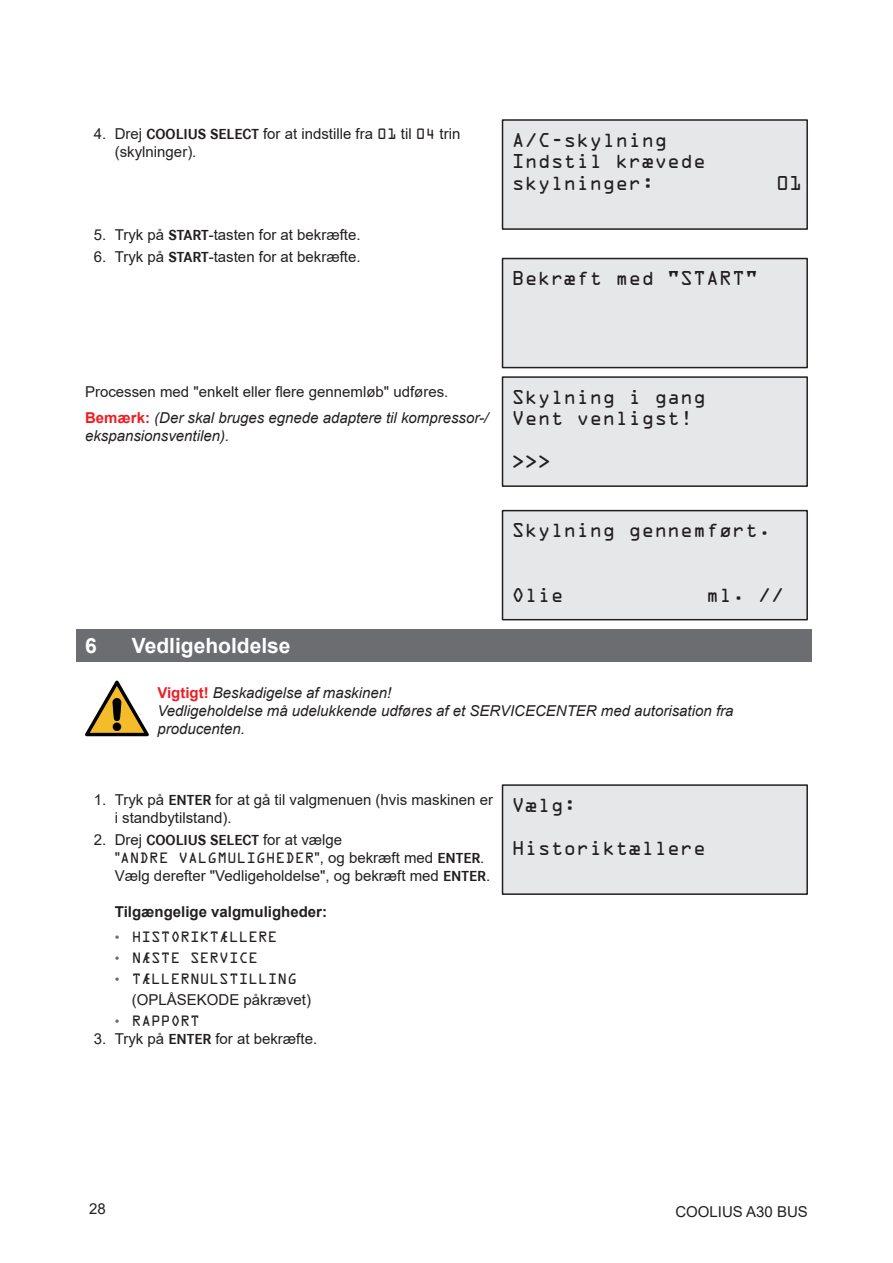
<style>
.page{position:relative;width:893px;height:1263px;background:#fff}
.page>*{position:absolute;margin:0;border:0;box-sizing:border-box;transform-origin:0 0}
.t1{font:700 21px "Arial";color:#fff}
.t2{font:18px/21.6px "OCRA Std";color:#231f20}
.t3{font:15px/18px "Arial";color:#231f20}
.t4{font:italic 15px/18px "Arial";color:#231f20}
.t5{font:700 15px "Arial";color:#231f20}
.t6{font:13.5px "OCRA Std";color:#231f20}
.s1{font-family:"Corporate S";font-weight:700}
.s2{font-family:"OCRA Std";font-size:13.5px}
.s3{font-weight:700;color:#ee1d23}
.s4{font-style:italic}
.s5{font-weight:700;font-style:normal;color:#ee1d23}
.s6{font-family:"Arial";font-size:15px}
.s7{font-family:"Corporate S";font-weight:700;font-size:15px}
.s8{font-family:"Arial";color:#6c6e71}
</style>
<div class="page">
<div style="left:77px;top:629px;width:735px;height:32px;background:#6c6d70"></div>
<div style="left:502px;top:120px;width:305px;height:109px;background:#e6e7e9"></div>
<div style="left:502px;top:119px;width:306px;height:111px;border:2px solid #231f20"></div>
<div style="left:502px;top:258px;width:305px;height:110px;background:#e6e7e9"></div>
<div style="left:502px;top:258px;width:306px;height:110px;border:2px solid #231f20"></div>
<div style="left:502px;top:377px;width:305px;height:109px;background:#e6e7e9"></div>
<div style="left:502px;top:376px;width:306px;height:111px;border:2px solid #231f20"></div>
<div style="left:502px;top:511px;width:305px;height:109px;background:#e6e7e9"></div>
<div style="left:502px;top:510px;width:306px;height:110px;border:2px solid #231f20"></div>
<svg style="left:85px;top:680px;width:64px;height:56px"></svg>
<div style="left:502px;top:785px;width:305px;height:109px;background:#e6e7e9"></div>
<div style="left:502px;top:784px;width:306px;height:111px;border:2px solid #231f20"></div>
<p class="t3" style="left:115px;top:125px;width:347px;text-indent:-21px">4. Drej <span class="s1">COOLIUS SELECT</span> for at indstille fra <span class="s2">01</span> til <span class="s2">04</span> trin (skylninger).</p>
<p class="t3" style="left:94px;top:225px;width:268px">5. Tryk på <span class="s1">START</span>-tasten for at bekræfte.</p>
<p class="t3" style="left:94px;top:248px;width:268px">6. Tryk på <span class="s1">START</span>-tasten for at bekræfte.</p>
<p class="t2" style="left:512px;top:131px;width:196px">A/C-skylning<br>Indstil krævede skylninger:</p>
<p class="t2" style="left:776px;top:174px;width:27px">01</p>
<p class="t2" style="left:512px;top:269px;width:248px">Bekræft med "START"</p>
<p class="t3" style="left:85px;top:378px;width:405px;line-height:26.5px">Processen med "enkelt eller flere gennemløb" udføres.<br><span class="s3">Bemærk:</span> <span class="s4">(Der skal bruges egnede adaptere til kompressor-/</span></p>
<p class="t4" style="left:85px;top:427px;width:146px">ekspansionsventilen).</p>
<p class="t2" style="left:512px;top:388px;width:196px">Skylning i gang<br>Vent venligst!</p>
<p class="t2" style="left:512px;top:452px;width:40px">&gt;&gt;&gt;</p>
<p class="t2" style="left:512px;top:521px;width:261px">Skylning gennemført.</p>
<p class="t2" style="left:512px;top:586px;width:53px">Olie</p>
<p class="t2" style="left:706px;top:586px;width:79px">ml. //</p>
<h1 class="t1" style="left:85px;top:631px;width:13px">6</h1>
<h1 class="t1" style="left:132px;top:631px;width:160px">Vedligeholdelse</h1>
<p class="t4" style="left:157px;top:683px;width:578px"><span class="s5">Vigtigt!</span> Beskadigelse af maskinen!<br>Vedligeholdelse må udelukkende udføres af et SERVICECENTER med autorisation fra producenten.</p>
<p class="t3" style="left:115px;top:790px;width:380px;text-indent:-21px">1. Tryk på <span class="s1">ENTER</span> for at gå til valgmenuen (hvis maskinen er i standbytilstand).</p>
<p class="t3" style="left:94px;top:830px;width:250px">2. Drej <span class="s1">COOLIUS SELECT</span> for at vælge</p>
<p class="t6" style="left:115px;top:852px;width:371px"><span class="s6">"</span>ANDRE VALGMULIGHEDER<span class="s6">", og bekræft med</span> <span class="s7">ENTER</span><span class="s6">.</span></p>
<p class="t3" style="left:115px;top:866px;width:377px">Vælg derefter "Vedligeholdelse", og bekræft med <span class="s1">ENTER</span>.</p>
<p class="t5" style="left:115px;top:901px;width:214px">Tilgængelige valgmuligheder:</p>
<p class="t6" style="left:115px;top:931px;width:164px"><span class="s8">•</span> HISTORIKTÆLLERE</p>
<p class="t6" style="left:115px;top:952px;width:145px"><span class="s8">•</span> NÆSTE SERVICE</p>
<p class="t6" style="left:115px;top:973px;width:184px"><span class="s8">•</span> TÆLLERNULSTILLING</p>
<p class="t3" style="left:132px;top:991px;width:181px">(OPLÅSEKODE påkrævet)</p>
<p class="t6" style="left:115px;top:1015px;width:87px"><span class="s8">•</span> RAPPORT</p>
<p class="t3" style="left:94px;top:1030px;width:225px">3. Tryk på <span class="s1">ENTER</span> for at bekræfte.</p>
<p class="t2" style="left:512px;top:796px;width:66px">Vælg:</p>
<p class="t2" style="left:512px;top:839px;width:196px">Historiktællere</p>
<p class="t3" style="left:89px;top:1200px;width:18px">28</p>
<p class="t3" style="left:675px;top:1202px;width:134px">COOLIUS A30 BUS</p>
</div>
